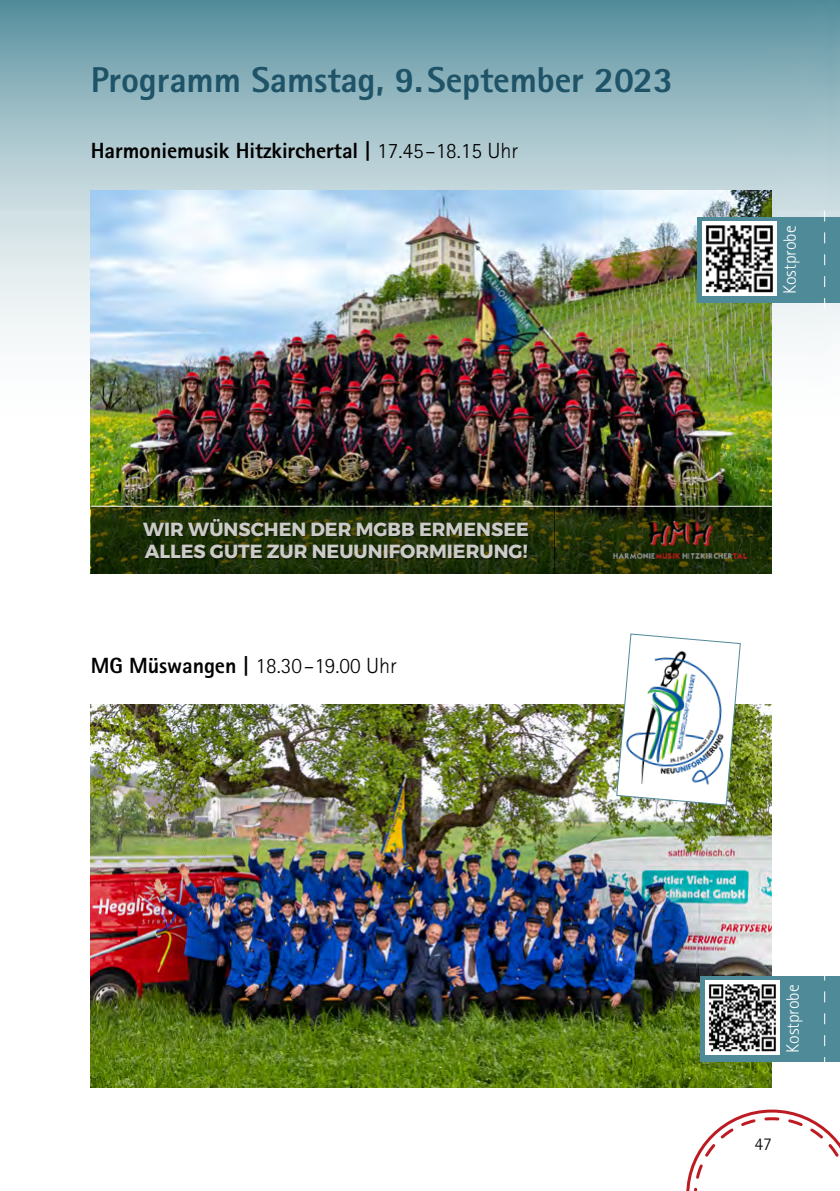
<style>
.page{position:relative;width:840px;height:1191px;background:#fff}
.page>*{position:absolute;margin:0;border:0;box-sizing:border-box;transform-origin:0 0}
.t1{font:800 36px "Rotis Sans Serif Std";letter-spacing:-.005em;color:#1e5368}
.t2{font:800 22px "Rotis Sans Serif Std";letter-spacing:-.005em;color:#000}
.t3{font:300 22px "Rotis Sans Serif Std";color:#000}
.t4{font:700 19px/22.6px "Montserrat";color:#cdcbca}
.t5{font:300 18px "Rotis Sans Serif Std";letter-spacing:-.005em;color:#fff}
.t6{font:300 18px "Rotis Sans Serif Std";color:#000}
.s1{font-weight:300}
.s2{font-weight:800}
</style>
<div class="page">
<svg style="left:0;top:0;width:839px;height:452px;background:#a0c0c8"></svg>
<svg style="left:686px;top:1109px;width:153px;height:82px"></svg>
<img style="left:91px;top:191px;width:680px;height:315px">
<div style="left:554px;top:507px;width:217px;height:67px;background:#000;opacity:.6"></div>
<div style="left:91px;top:507px;width:463px;height:67px;background:#000;opacity:.6"></div>
<img style="left:131px;top:511px;width:276px;height:42px">
<img style="left:407px;top:511px;width:135px;height:42px">
<img style="left:133px;top:534px;width:407px;height:40px">
<img style="left:613px;top:521px;width:132px;height:38px">
<div style="left:697px;top:217px;width:142px;height:85px;background:#4f8a99"></div>
<img style="left:702px;top:222px;width:73px;height:73px">
<svg style="left:823px;top:210px;width:1px;height:99px"></svg>
<img style="left:91px;top:704px;width:680px;height:383px">
<img style="left:616px;top:633px;width:124px;height:172px">
<div style="left:700px;top:976px;width:139px;height:85px;background:#4f8a99"></div>
<img style="left:705px;top:980px;width:74px;height:74px">
<h1 class="t1" style="left:91px;top:57px;width:583px">Programm Samstag, 9.September 2023</h1>
<p class="t2" style="left:91px;top:137px;width:429px">Harmoniemusik Hitzkirchertal | <span class="s1">17.45–18.15 Uhr</span></p>
<p class="t4" style="left:143px;top:518px;width:387px">WIR WÜNSCHEN DER MGBB ERMENSEE<br>ALLES GUTE ZUR NEUUNIFORMIERUNG!</p>
<p class="t3" style="left:91px;top:653px;width:307px"><span class="s2">MG Müswangen |</span> 18.30–19.00 Uhr</p>
<p class="t5" style="left:778px;top:294px;width:69px;rotate:-90deg">Kostprobe</p>
<p class="t5" style="left:782px;top:1052px;width:69px;rotate:-90deg">Kostprobe</p>
<p class="t6" style="left:754px;top:1133px;width:19px">47</p>
</div>
